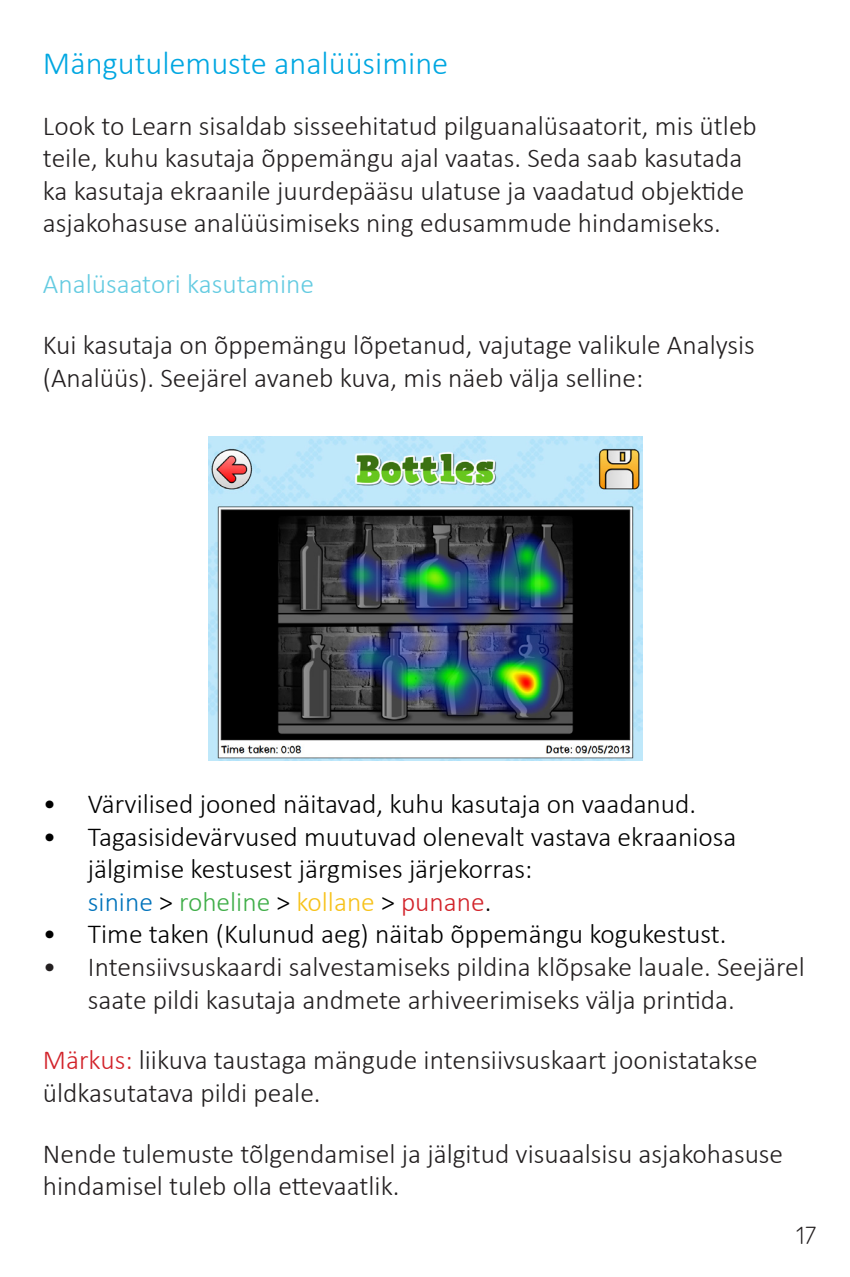
<style>
.page{position:relative;width:850px;height:1277px;background:#fff}
.page>*{position:absolute;margin:0;border:0;box-sizing:border-box;transform-origin:0 0}
.Pealkiri_13{font:300 32.5px "Calibri";color:#00a7e1}
.Tekst_11{font:300 27.5px/32.5px "Calibri";color:#231f20}
.t1{font:300 27.5px/32.5px "Calibri";color:#000}
.Tekst_11-2{font:300 27.5px "Calibri";color:#64cbe1}
.t2{font:300 25px "Booster Next FY";color:#231f20}
.s1{color:#0073bb}
.s2{color:#40ae49}
.s3{color:#f7c21a}
.s4{color:#d2232a}
</style>
<div class="page">
<img style="left:209px;top:437px;width:433px;height:323px">
<p class="Pealkiri_13" style="left:43px;top:43px;width:407px">Mängutulemuste analüüsimine</p>
<p class="Tekst_11" style="left:43px;top:109px;width:715px">Look to Learn sisaldab sisseehitatud pilguanalüsaatorit, mis ütleb teile, kuhu kasutaja õppemängu ajal vaatas. Seda saab kasutada ka kasutaja ekraanile juurdepääsu ulatuse ja vaadatud objektide asjakohasuse analüüsimiseks ning edusammude hindamiseks.</p>
<p class="Tekst_11-2" style="left:43px;top:267px;width:272px">Analüsaatori kasutamine</p>
<p class="Tekst_11" style="left:43px;top:328px;width:713px">Kui kasutaja on õppemängu lõpetanud, vajutage valikule Analysis (Analüüs). Seejärel avaneb kuva, mis näeb välja selline:</p>
<p class="t1" style="left:43px;top:787px;width:655px">• Värvilised jooned näitavad, kuhu kasutaja on vaadanud.</p>
<p class="t1" style="left:88px;top:820px;width:650px;text-indent:-45px">• Tagasisidevärvused muutuvad olenevalt vastava ekraaniosa jälgimise kestusest järgmises järjekorras:<br><span class="s1">sinine</span> &gt; <span class="s2">roheline</span> &gt; <span class="s3">kollane</span> &gt; <span class="s4">punane</span>.</p>
<p class="t1" style="left:43px;top:917px;width:685px">• Time taken (Kulunud aeg) näitab õppemängu kogukestust.</p>
<p class="Tekst_11" style="left:88px;top:950px;width:718px;text-indent:-45px">• Intensiivsuskaardi salvestamiseks pildina klõpsake lauale. Seejärel saate pildi kasutaja andmete arhiveerimiseks välja printida.</p>
<p class="Tekst_11" style="left:43px;top:1043px;width:716px"><span class="s4">Märkus:</span> liikuva taustaga mängude intensiivsuskaart joonistatakse üldkasutatava pildi peale.</p>
<p class="Tekst_11" style="left:43px;top:1136px;width:741px">Nende tulemuste tõlgendamisel ja jälgitud visuaalsisu asjakohasuse hindamisel tuleb olla ettevaatlik.</p>
<p class="t2" style="left:795px;top:1219px;width:22px">17</p>
</div>
